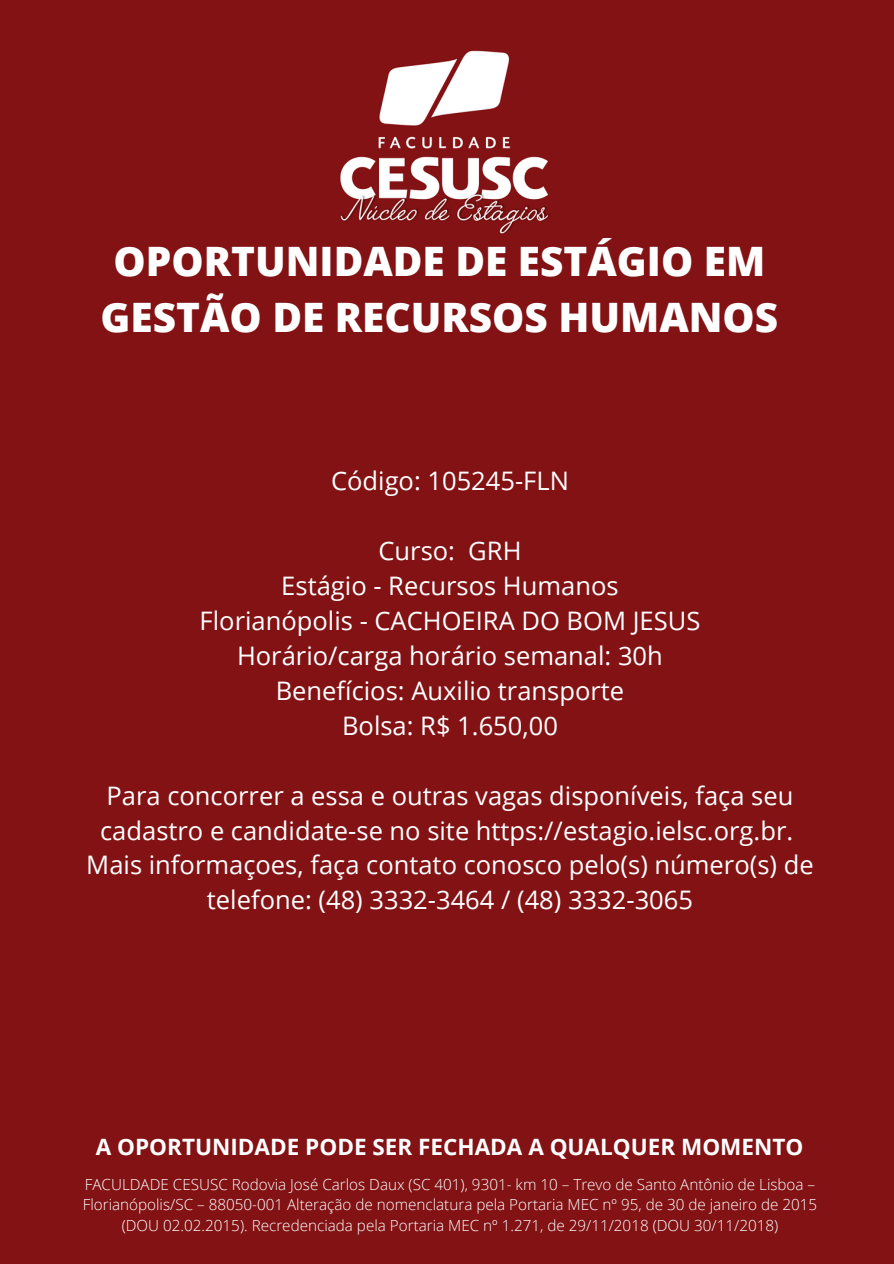
<style>
.page{position:relative;width:894px;height:1264px;background:#fff}
.page>*{position:absolute;margin:0;border:0;box-sizing:border-box;transform-origin:0 0}
.t1{font:800 40.5px/56.2px "Open Sans";color:#fff;text-align:center}
.t2{font:25.5px/35px "Open Sans";color:#fff;text-align:center}
.t3{font:700 22.5px "Open Sans";color:#fff}
.t4{font:300 15.3px/20.5px "Open Sans";color:#fff;text-align:center}
</style>
<div class="page">
<div style="left:0;top:0;width:893px;height:1263px;background:#821214"></div>
<img style="left:340px;top:50px;width:210px;height:184px">
<h1 class="t1" style="left:100px;top:232px;width:679px">OPORTUNIDADE DE ESTÁGIO EM<br>GESTÃO DE RECURSOS HUMANOS</h1>
<p class="t2" style="left:331px;top:463px;width:239px">Código: 105245-FLN</p>
<p class="t2" style="left:199px;top:533px;width:502px">Curso: GRH<br>Estágio - Recursos Humanos<br>Florianópolis - CACHOEIRA DO BOM JESUS<br>Horário/carga horário semanal: 30h<br>Benefícios: Auxilio transporte<br>Bolsa: R$ 1.650,00</p>
<p class="t2" style="left:86px;top:777px;width:728px">Para concorrer a essa e outras vagas disponíveis, faça seu cadastro e candidate-se no site https://estagio.ielsc.org.br.<br>Mais informaçoes, faça contato conosco pelo(s) número(s) de telefone: (48) 3332-3464 / (48) 3332-3065</p>
<p class="t3" style="left:96px;top:1131px;width:708px">A OPORTUNIDADE PODE SER FECHADA A QUALQUER MOMENTO</p>
<p class="t4" style="left:83px;top:1173px;width:735px">FACULDADE CESUSC Rodovia José Carlos Daux (SC 401), 9301- km 10 – Trevo de Santo Antônio de Lisboa –<br>Florianópolis/SC – 88050-001 Alteração de nomenclatura pela Portaria MEC nº 95, de 30 de janeiro de 2015 (DOU 02.02.2015). Recredenciada pela Portaria MEC nº 1.271, de 29/11/2018 (DOU 30/11/2018)</p>
</div>
